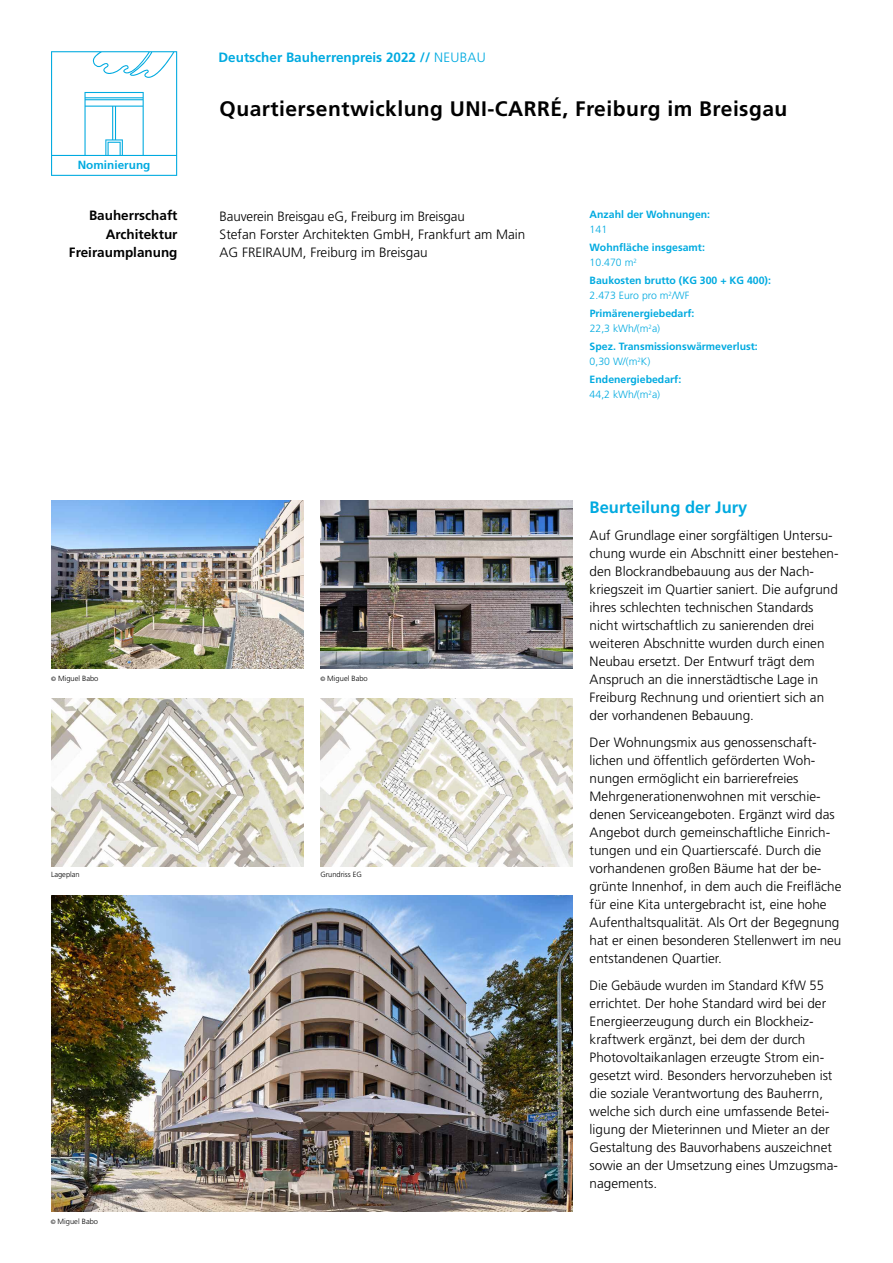
<style>
.page{position:relative;width:893px;height:1263px;background:#fff}
.page>*{position:absolute;margin:0;border:0;box-sizing:border-box;transform-origin:0 0}
.t1{font:700 21px "Frutiger";letter-spacing:.02em;color:#000}
.t2{font:700 16.5px "Frutiger";color:#00aae0}
.t3{font:300 13.5px/18px "Frutiger";color:#000}
.t4{font:300 13.5px/18px "Frutiger";color:#000;scale:.96 1}
.t5{font:700 13.5px "Frutiger";color:#000}
.t6{font:700 13.5px "Frutiger";color:#00aae0}
.t7{font:700 11.7px "BDA Frutiger";color:#00aae0}
.t8{font:700 10.5px/15px "Frutiger";color:#00aae0}
.t9{font:300 10.5px "Frutiger";color:#00aae0}
.t10{font:300 7.5px "Frutiger";color:#000}
.s1{font-weight:300}
.s2{font-size:6.15px}
</style>
<div class="page">
<svg style="left:51px;top:51px;width:126px;height:125px"></svg>
<img style="left:51px;top:896px;width:522px;height:316px">
<img style="left:51px;top:500px;width:252px;height:169px">
<img style="left:320px;top:500px;width:253px;height:169px">
<img style="left:51px;top:698px;width:252px;height:168px">
<img style="left:320px;top:698px;width:253px;height:168px">
<p class="t6" style="left:219px;top:49px;width:269px">Deutscher Bauherrenpreis 2022 // <span class="s1">NEUBAU</span></p>
<p class="t7" style="left:78px;top:159px;width:74px">Nominierung</p>
<h1 class="t1" style="left:220px;top:96px;width:569px">Quartiersentwicklung UNI-CARRÉ, Freiburg im Breisgau</h1>
<p class="t5" style="left:89px;top:208px;width:90px">Bauherrschaft</p>
<p class="t3" style="left:220px;top:207px;width:247px">Bauverein Breisgau eG, Freiburg im Breisgau</p>
<p class="t5" style="left:106px;top:226px;width:73px">Architektur</p>
<p class="t3" style="left:220px;top:225px;width:307px">Stefan Forster Architekten GmbH, Frankfurt am Main</p>
<p class="t5" style="left:69px;top:244px;width:110px">Freiraumplanung</p>
<p class="t3" style="left:220px;top:243px;width:210px">AG FREIRAUM, Freiburg im Breisgau</p>
<p class="t10" style="left:51px;top:674px;width:49px"><span class="s2">©</span> Miguel Babo</p>
<p class="t10" style="left:320px;top:674px;width:49px"><span class="s2">©</span> Miguel Babo</p>
<p class="t10" style="left:51px;top:870px;width:30px">Lageplan</p>
<p class="t10" style="left:320px;top:870px;width:43px">Grundriss EG</p>
<p class="t10" style="left:51px;top:1217px;width:49px"><span class="s2">©</span> Miguel Babo</p>
<p class="t8" style="left:590px;top:207px;width:122px">Anzahl der Wohnungen:</p>
<p class="t9" style="left:590px;top:224px;width:19px">141</p>
<p class="t8" style="left:590px;top:240px;width:117px">Wohnfläche insgesamt:<br><span class="s1">10.470 m</span><sup>2</sup></p>
<p class="t8" style="left:590px;top:273px;width:183px">Baukosten brutto (KG 300 + KG 400):<br><span class="s1">2.473 Euro pro m</span><sup>2</sup><span class="s1">/WF</span></p>
<p class="t8" style="left:590px;top:306px;width:106px">Primärenergiebedarf:<br><span class="s1">22,3 kWh/(m</span><sup>2</sup><span class="s1">a)</span></p>
<p class="t8" style="left:590px;top:339px;width:170px">Spez. Transmissionswärmeverlust:<br><span class="s1">0,30 W/(m</span><sup>2</sup><span class="s1">K)</span></p>
<p class="t8" style="left:590px;top:372px;width:93px">Endenergiebedarf:<br><span class="s1">44,2 kWh/(m</span><sup>2</sup><span class="s1">a)</span></p>
<p class="t2" style="left:590px;top:498px;width:159px">Beurteilung der Jury</p>
<p class="t3" style="left:590px;top:527px;width:250px">Auf Grundlage einer sorgfältigen Untersu&shy;chung wurde ein Abschnitt einer bestehen&shy;den Blockrandbebauung aus der Nach&shy;kriegszeit im Quartier saniert. Die aufgrund ihres schlechten technischen Standards nicht wirtschaftlich zu sanierenden drei weiteren Abschnitte wurden durch einen Neubau ersetzt. Der Entwurf trägt dem Anspruch an die innerstädtische Lage in Freiburg Rechnung und orientiert sich an der vorhandenen Bebauung.</p>
<p class="t3" style="left:590px;top:734px;width:253px">Der Wohnungsmix aus genossenschaft&shy;lichen und öffentlich geförderten Woh&shy;nungen ermöglicht ein barrierefreies Mehrgenerationenwohnen mit verschie&shy;denen Serviceangeboten. Ergänzt wird das Angebot durch gemeinschaftliche Einrich&shy;tungen und ein Quartierscafé. Durch die vorhandenen großen Bäume hat der be&shy;grünte Innenhof, in dem auch die Freifläche für eine Kita untergebracht ist, eine hohe Aufenthaltsqualität. Als Ort der Begegnung hat er einen besonderen Stellenwert im neu entstandenen Quartier.</p>
<p class="t4" style="left:590px;top:977px;width:260px">Die Gebäude wurden im Standard KfW 55 errichtet. Der hohe Standard wird bei der Energieerzeugung durch ein Blockheiz&shy;kraftwerk ergänzt, bei dem der durch Photovoltaikanlagen erzeugte Strom ein&shy;gesetzt wird. Besonders hervorzuheben ist die soziale Verantwortung des Bauherrn, welche sich durch eine umfassende Betei&shy;ligung der Mieterinnen und Mieter an der Gestaltung des Bauvorhabens auszeichnet sowie an der Umsetzung eines Umzugsma&shy;nagements.</p>
</div>
